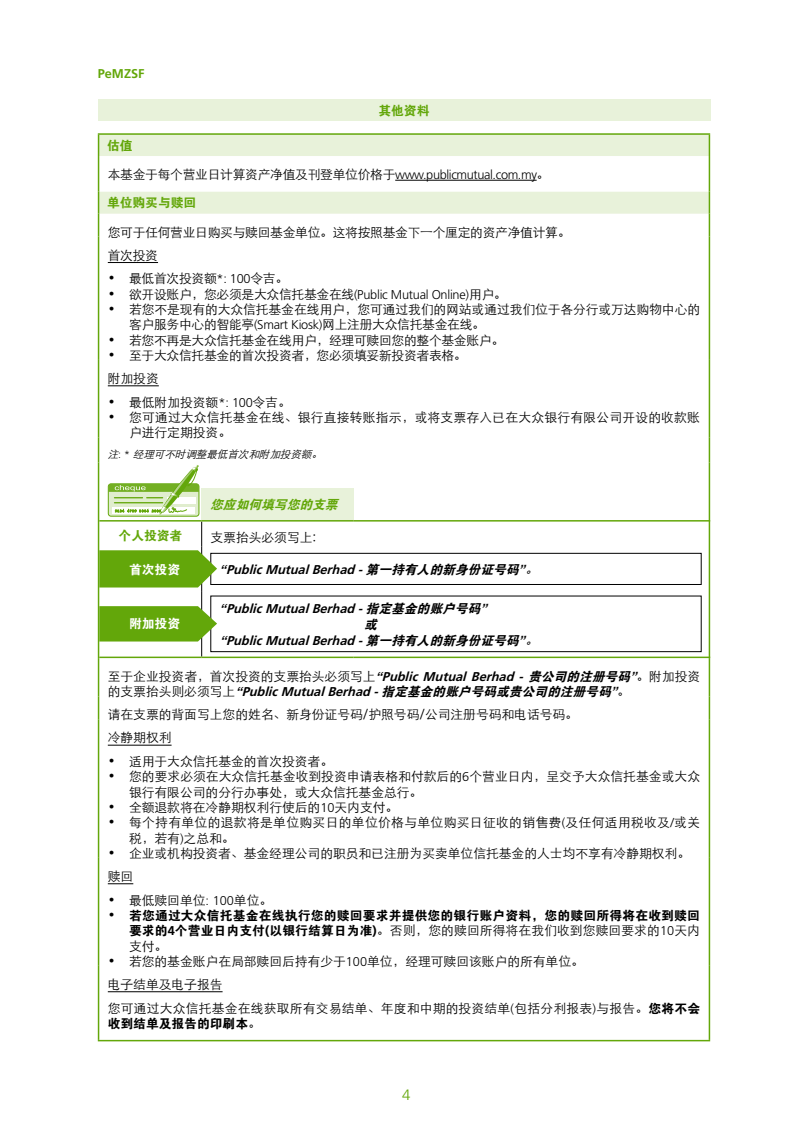
<style>
.page{position:relative;width:808px;height:1136px;background:#fff}
.page>*{position:absolute;margin:0;border:0;box-sizing:border-box;transform-origin:0 0}
.t1{font:300 15px "Frutiger";color:#63a70a}
.t2{font:300 12.75px/15.3px "ST Heiti SC";color:#000}
.t3{font:300 12.75px/23px "ST Heiti SC";letter-spacing:-.02em;color:#000}
.t4{font:italic 700 12.75px "Frutiger";color:#000}
.t5{font:300 12.75px/15.3px "ST Heiti SC";letter-spacing:.03em;color:#000}
.t6{font:300 12.75px/15.3px "ST Heiti SC";letter-spacing:.02em;color:#000}
.t7{font:12.75px "FZDHTJW GB1 0";letter-spacing:.02em;color:#000}
.t8{font:12.75px "FZDHTJW GB1 0";color:#63a70a}
.t9{font:12.75px "FZDHTJW GB1 0";color:#000}
.t10{font:italic 12.75px "FZDHTJW GB1 0";color:#63a70a}
.t11{font:12.75px "FZDHTJW GB1 0";color:#fff}
.t12{font:700 12.75px "Frutiger";color:#63a70a}
.t13{font:italic 12.75px "FZDHTJW GB1 0";color:#000}
.t14{font:italic 300 10.5px "ST Heiti SC";color:#000}
.s1{font-family:"Frutiger"}
.s2{font-family:"Frutiger";font-style:normal}
.s3{font-family:"Arial"}
.s4{font-family:"FZDHTJW GB1 0";font-weight:400}
.s5{font-family:"ST Heiti SC";font-weight:300}
.s6{font-family:"Arial";font-weight:700;font-style:italic}
.s7{font-family:"Frutiger";font-weight:700;font-style:italic}
.s8{font-family:"FZDHTJW GB1 0";font-weight:400;font-style:italic}
.s9{font-family:"ST Heiti SC";font-weight:300;font-style:normal}
.s10{font-family:"Frutiger";font-weight:700}
</style>
<div class="page">
<div style="left:98px;top:99px;width:612px;height:22px;background:#e8f2da"></div>
<svg style="left:99px;top:135px;width:610px;height:79px;fill:#e8f2da"></svg>
<svg style="left:98px;top:135px;width:1px;height:21px"></svg>
<hr style="left:98px;top:133px;width:612px;height:2px;background:#63a70a">
<svg style="left:709px;top:135px;width:1px;height:21px"></svg>
<hr style="left:98px;top:156px;width:1px;height:36px;background:#63a70a">
<hr style="left:709px;top:156px;width:1px;height:36px;background:#63a70a">
<svg style="left:98px;top:192px;width:1px;height:44px"></svg>
<svg style="left:709px;top:192px;width:1px;height:44px"></svg>
<hr style="left:98px;top:236px;width:1px;height:124px;background:#63a70a">
<hr style="left:98px;top:360px;width:1px;height:77px;background:#63a70a">
<hr style="left:709px;top:236px;width:1px;height:124px;background:#63a70a">
<hr style="left:709px;top:360px;width:1px;height:77px;background:#63a70a">
<svg style="left:98px;top:437px;width:1px;height:25px"></svg>
<svg style="left:709px;top:437px;width:1px;height:25px"></svg>
<hr style="left:98px;top:462px;width:1px;height:196px;background:#63a70a">
<hr style="left:709px;top:462px;width:1px;height:196px;background:#63a70a">
<hr style="left:98px;top:658px;width:1px;height:38px;background:#63a70a">
<hr style="left:709px;top:658px;width:1px;height:38px;background:#63a70a">
<svg style="left:98px;top:696px;width:1px;height:23px"></svg>
<hr style="left:98px;top:719px;width:1px;height:138px;background:#63a70a">
<hr style="left:98px;top:857px;width:1px;height:108px;background:#63a70a">
<svg style="left:709px;top:696px;width:1px;height:23px"></svg>
<hr style="left:709px;top:719px;width:1px;height:138px;background:#63a70a">
<hr style="left:709px;top:857px;width:1px;height:108px;background:#63a70a">
<hr style="left:98px;top:965px;width:1px;height:74px;background:#63a70a">
<hr style="left:709px;top:965px;width:1px;height:74px;background:#63a70a">
<hr style="left:98px;top:1039px;width:612px;height:2px;background:#63a70a">
<hr style="left:395px;top:180px;width:142px;height:1px;background:#000">
<hr style="left:108px;top:262px;width:50px;height:1px;background:#000">
<hr style="left:108px;top:385px;width:51px;height:1px;background:#000">
<div style="left:202px;top:488px;width:152px;height:32px;background:#e8f2da"></div>
<hr style="left:201px;top:546px;width:1px;height:45px;background:#000">
<hr style="left:201px;top:591px;width:1px;height:65px;background:#000">
<hr style="left:99px;top:520px;width:103px;height:1px;background:#63a70a">
<hr style="left:202px;top:520px;width:152px;height:1px;background:#63a70a">
<hr style="left:354px;top:520px;width:356px;height:1px;background:#63a70a">
<hr style="left:99px;top:656px;width:103px;height:2px;background:#63a70a">
<hr style="left:202px;top:656px;width:152px;height:2px;background:#63a70a">
<hr style="left:354px;top:656px;width:356px;height:2px;background:#63a70a">
<div style="left:108px;top:483px;width:91px;height:33px;border:1px solid #63a70a;border-radius:3px"></div>
<svg style="left:108px;top:465px;width:91px;height:49px"></svg>
<div style="left:210px;top:553px;width:491px;height:31px;border:1px solid #000"></div>
<svg style="left:99px;top:521px;width:118px;height:66px"></svg>
<div style="left:210px;top:595px;width:491px;height:57px;border:1px solid #000"></div>
<svg style="left:99px;top:606px;width:118px;height:35px;background:#6eac1c"></svg>
<hr style="left:108px;top:744px;width:64px;height:1px;background:#000">
<svg style="left:108px;top:883px;width:25px;height:1px"></svg>
<hr style="left:108px;top:991px;width:115px;height:1px;background:#000">
<p class="t12" style="left:98px;top:66px;width:48px">PeMZSF</p>
<p class="t8" style="left:378px;top:103px;width:52px">其他资料</p>
<p class="t8" style="left:107px;top:138px;width:27px">估值</p>
<p class="t3" style="left:108px;top:161px;width:443px">本基金于每个营业日计算资产净值及刊登单位价格于<span class="s1">www.publicmutual.com.my</span>。</p>
<p class="t8" style="left:107px;top:196px;width:91px">单位购买与赎回</p>
<p class="t3" style="left:108px;top:219px;width:464px">您可于任何营业日购买与赎回基金单位。这将按照基金下一个厘定的资产净值计算。首次投资</p>
<p class="t3" style="left:108px;top:266px;width:182px">• 最低首次投资额<span class="s1">*: 100</span>令吉。</p>
<p class="t3" style="left:108px;top:281px;width:400px">• 欲开设账户，您必须是大众信托基金在线<span class="s1">(Public Mutual Online)</span>用户。</p>
<p class="t2" style="left:129px;top:300px;width:572px;text-indent:-21px">• 若您不是现有的大众信托基金在线用户，您可通过我们的网站或通过我们位于各分行或万达购物中心的客户服务中心的智能亭<span class="s1">(Smart Kiosk)</span>网上注册大众信托基金在线。</p>
<p class="t3" style="left:108px;top:327px;width:398px">• 若您不再是大众信托基金在线用户，经理可赎回您的整个基金账户。</p>
<p class="t3" style="left:108px;top:342px;width:360px">• 至于大众信托基金的首次投资者，您必须填妥新投资者表格。附加投资</p>
<p class="t2" style="left:108px;top:393px;width:184px">• 最低附加投资额<span class="s1">*: 100</span>令吉。</p>
<p class="t6" style="left:129px;top:408px;width:572px;text-indent:-21px">• 您可通过大众信托基金在线、银行直接转账指示，或将支票存入已在大众银行有限公司开设的收款账户进行定期投资。</p>
<p class="t14" style="left:108px;top:445px;width:220px">注<span class="s2">: *</span> 经理可不时调整最低首次和附加投资额。</p>
<p class="t10" style="left:210px;top:497px;width:133px">您应如何填写您的支票</p>
<p class="t8" style="left:119px;top:528px;width:65px">个人投资者</p>
<p class="t2" style="left:211px;top:528px;width:107px">支票抬头必须写上:</p>
<p class="t11" style="left:129px;top:562px;width:52px">首次投资</p>
<p class="t4" style="left:220px;top:562px;width:325px"><span class="s3">“</span>PublicMutualBerhad -<span class="s4">第一持有人的新身份证号码</span><span class="s3">”</span><span class="s5">。</span></p>
<p class="t4" style="left:220px;top:601px;width:273px"><span class="s3">“</span>PublicMutualBerhad -<span class="s4">指定基金的账户号码</span><span class="s3">”</span></p>
<p class="t13" style="left:364px;top:617px;width:18px">或</p>
<p class="t4" style="left:220px;top:632px;width:325px"><span class="s3">“</span>PublicMutualBerhad -<span class="s4">第一持有人的新身份证号码</span><span class="s3">”</span><span class="s5">。</span></p>
<p class="t11" style="left:129px;top:617px;width:52px">附加投资</p>
<p class="t2" style="left:108px;top:667px;width:594px">至于企业投资者，首次投资的支票抬头必须写上<span class="s6">“</span><span class="s7">Public Mutual Berhad -</span> <span class="s8">贵公司的注册号码</span><span class="s6">”</span>。附加投资</p>
<p class="t4" style="left:108px;top:684px;width:524px"><span class="s9">的支票抬头则必须写上</span> <span class="s3">“</span>PublicMutualBerhad -<span class="s4">指定基金的账户号码或贵公司的注册号码</span><span class="s3">”</span><span class="s9">。</span></p>
<p class="t2" style="left:108px;top:701px;width:472px;line-height:23px">请在支票的背面写上您的姓名、新身份证号码/护照号码/公司注册号码和电话号码。冷静期权利</p>
<p class="t2" style="left:108px;top:752px;width:227px">• 适用于大众信托基金的首次投资者。</p>
<p class="t2" style="left:129px;top:767px;width:572px;text-indent:-21px">• 您的要求必须在大众信托基金收到投资申请表格和付款后的<span class="s1">6</span>个营业日内，呈交予大众信托基金或大众银行有限公司的分行办事处，或大众信托基金总行。</p>
<p class="t2" style="left:108px;top:798px;width:292px">• 全额退款将在冷静期权利行使后的<span class="s1">10</span>天内支付。</p>
<p class="t5" style="left:129px;top:813px;width:573px;text-indent:-21px">• 每个持有单位的退款将是单位购买日的单位价格与单位购买日征收的销售费<span class="s1">(</span>及任何适用税收及<span class="s1">/</span>或关税，若有<span class="s1">)</span>之总和。</p>
<p class="t2" style="left:108px;top:840px;width:584px;line-height:23px">• 企业或机构投资者、基金经理公司的职员和已注册为买卖单位信托基金的人士均不享有冷静期权利。赎回</p>
<p class="t2" style="left:108px;top:890px;width:166px">• 最低赎回单位<span class="s1">: 100</span>单位。</p>
<p class="t7" style="left:108px;top:908px;width:594px"><span class="s5">•</span> 若您通过大众信托基金在线执行您的赎回要求并提供您的银行账户资料，您的赎回所得将在收到赎回</p>
<p class="t2" style="left:129px;top:921px;width:572px"><span class="s4">要求的</span><span class="s10">4</span><span class="s4">个营业日内支付</span><span class="s10">(</span><span class="s4">以银行结算日为准</span><span class="s10">)</span>。否则，您的赎回所得将在我们收到您赎回要求的<span class="s1">10</span>天内支付。</p>
<p class="t2" style="left:108px;top:948px;width:594px;line-height:23.4px">• 若您的基金账户在局部赎回后持有少于<span class="s1">100</span>单位，经理可赎回该账户的所有单位。<br>电子结单及电子报告<br>您可通过大众信托基金在线获取所有交易结单、年度和中期的投资结单<span class="s1">(</span>包括分利报表<span class="s1">)</span>与报告。<span class="s4">您将不会</span></p>
<p class="t9" style="left:108px;top:1016px;width:155px">收到结单及报告的印刷本<span class="s5">。</span></p>
<p class="t1" style="left:402px;top:1086px;width:10px">4</p>
</div>
